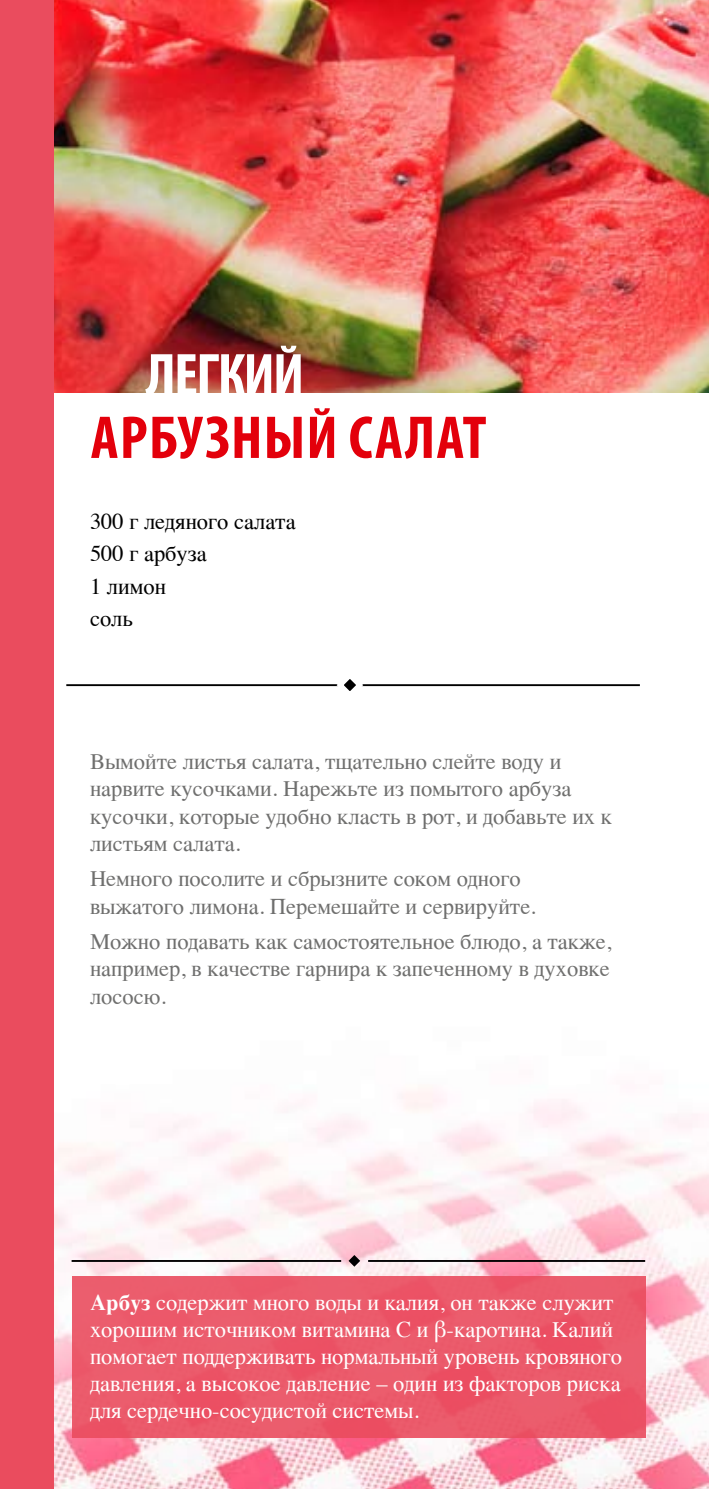
<style>
.page{position:relative;width:709px;height:1489px;background:#fff}
.page>*{position:absolute;margin:0;border:0;box-sizing:border-box;transform-origin:0 0}
.t1{font:700 condensed 61px "Myriad Pro";letter-spacing:.02em;color:#e3000b}
.t2{font:700 condensed 61px "Myriad Pro";letter-spacing:-.03em;color:#fff}
.t3{font:22.5px/27.5px "Times";color:#6f6f6e}
.t4{font:22.5px/27px "Times";color:#fff}
.t5{font:22.5px/32.5px "Times";color:#000}
.s1{font-weight:700}
</style>
<div class="page">
<img style="left:53px;top:969px;width:656px;height:519px">
<img style="left:53px;top:0;width:656px;height:393px">
<hr style="left:66px;top:684px;width:574px;height:2px;background:#000">
<svg style="left:333px;top:679px;width:34px;height:12px"></svg>
<div style="left:73px;top:1275px;width:573px;height:162px;background:linear-gradient(to right,#eb5a6b,#eb5769)"></div>
<div style="left:0;top:0;width:53px;height:1488px;background:#ea4c5e"></div>
<hr style="left:72px;top:1259px;width:269px;height:2px;background:#000">
<svg style="left:348px;top:1254px;width:12px;height:12px"></svg>
<hr style="left:368px;top:1259px;width:277px;height:2px;background:#000">
<h1 class="t2" style="left:146px;top:337px;width:160px">Легкий</h1>
<h1 class="t1" style="left:91px;top:399px;width:397px">арбузный салат</h1>
<p class="t5" style="left:90px;top:503px;width:207px">300 г ледяного салата<br>500 г арбуза<br>1 лимон<br>соль</p>
<p class="t3" style="left:90px;top:745px;width:523px">Вымойте листья салата, тщательно слейте воду и нарвите кусочками. Нарежьте из помытого арбуза кусочки, которые удобно класть в рот, и добавьте их к листьям салата.</p>
<p class="t3" style="left:90px;top:862px;width:447px">Немного посолите и сбрызните соком одного выжатого лимона. Перемешайте и сервируйте.</p>
<p class="t3" style="left:90px;top:925px;width:523px;text-align:justify">Можно подавать как самостоятельное блюдо, а также, например, в качестве гарнира к запеченному в духовке лососю.</p>
<p class="t4" style="left:90px;top:1286px;width:533px"><span class="s1">Арбуз</span> содержит много воды и калия, он также служит хорошим источником витамина C и β-каротина. Калий помогает поддерживать нормальный уровень кровяного давления, а высокое давление – один из факторов риска для сердечно-сосудистой системы.</p>
</div>
